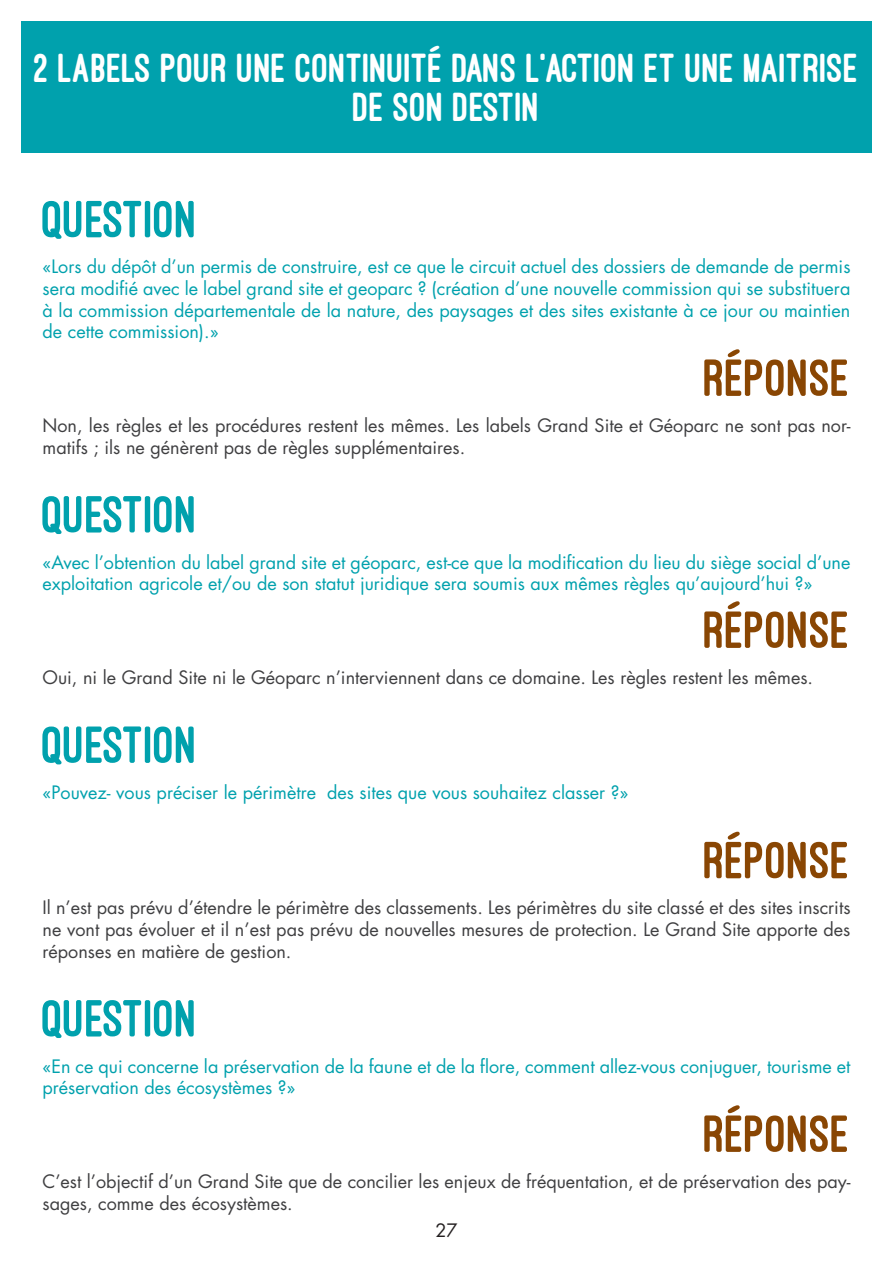
<style>
.page{position:relative;width:893px;height:1263px;background:#fff}
.page>*{position:absolute;margin:0;border:0;box-sizing:border-box;transform-origin:0 0}
.t1{font:800 54px "Ostrich Sans";color:#00a1ad}
.t2{font:800 54px "Ostrich Sans";color:#894603}
.t3{font:800 42px/39px "Ostrich Sans";color:#fff;text-align:center}
.t4{font:18px/21.6px "Futura Std";color:#00a1ad}
.t5{font:18px/21.6px "Futura Std";color:#3f3f41}
.t6{font:18px "Futura Std";color:#231f20}
</style>
<div class="page">
<div style="left:21px;top:21px;width:851px;height:132px;background:#00a1ad"></div>
<p class="t3" style="left:34px;top:49px;width:826px">2 LABELS POUR UNE CONTINUITÉ DANS L’ACTION ET UNE MAITRISE<br>DE SON DESTIN</p>
<p class="t1" style="left:43px;top:191px;width:157px">QUESTION</p>
<p class="t4" style="left:43px;top:256px;width:809px;text-align:justify">«Lors du dépôt d’un permis de construire, est ce que le circuit actuel des dossiers de demande de permis sera modifié avec le label grand site et geoparc ? (création d’une nouvelle commission qui se substituera à la commission départementale de la nature, des paysages et des sites existante à ce jour ou maintien de cette commission).»</p>
<p class="t2" style="left:704px;top:349px;width:148px">RÉPONSE</p>
<p class="t5" style="left:43px;top:415px;width:809px">Non, les règles et les procédures restent les mêmes. Les labels Grand Site et Géoparc ne sont pas nor&shy;matifs ; ils ne génèrent pas de règles supplémentaires.</p>
<p class="t1" style="left:43px;top:486px;width:157px">QUESTION</p>
<p class="t4" style="left:43px;top:551px;width:809px">«Avec l’obtention du label grand site et géoparc, est-ce que la modification du lieu du siège social d’une exploitation agricole et/ou de son statut juridique sera soumis aux mêmes règles qu’aujourd’hui ?»</p>
<p class="t2" style="left:704px;top:601px;width:148px">RÉPONSE</p>
<p class="t5" style="left:43px;top:667px;width:772px">Oui, ni le Grand Site ni le Géoparc n’interviennent dans ce domaine. Les règles restent les mêmes.</p>
<p class="t1" style="left:43px;top:716px;width:157px">QUESTION</p>
<p class="t4" style="left:43px;top:782px;width:588px">«Pouvez- vous préciser le périmètre des sites que vous souhaitez classer ?»</p>
<p class="t2" style="left:704px;top:832px;width:148px">RÉPONSE</p>
<p class="t5" style="left:43px;top:897px;width:809px;text-align:justify">Il n’est pas prévu d’étendre le périmètre des classements. Les périmètres du site classé et des sites inscrits ne vont pas évoluer et il n’est pas prévu de nouvelles mesures de protection. Le Grand Site apporte des réponses en matière de gestion.</p>
<p class="t1" style="left:43px;top:990px;width:157px">QUESTION</p>
<p class="t4" style="left:43px;top:1055px;width:809px">«En ce qui concerne la préservation de la faune et de la flore, comment allez-vous conjuguer, tourisme et préservation des écosystèmes ?»</p>
<p class="t2" style="left:704px;top:1105px;width:148px">RÉPONSE</p>
<p class="t5" style="left:43px;top:1171px;width:809px">C’est l’objectif d’un Grand Site que de concilier les enjeux de fréquentation, et de préservation des pay&shy;sages, comme des écosystèmes.</p>
<p class="t6" style="left:435px;top:1219px;width:24px">27</p>
</div>
